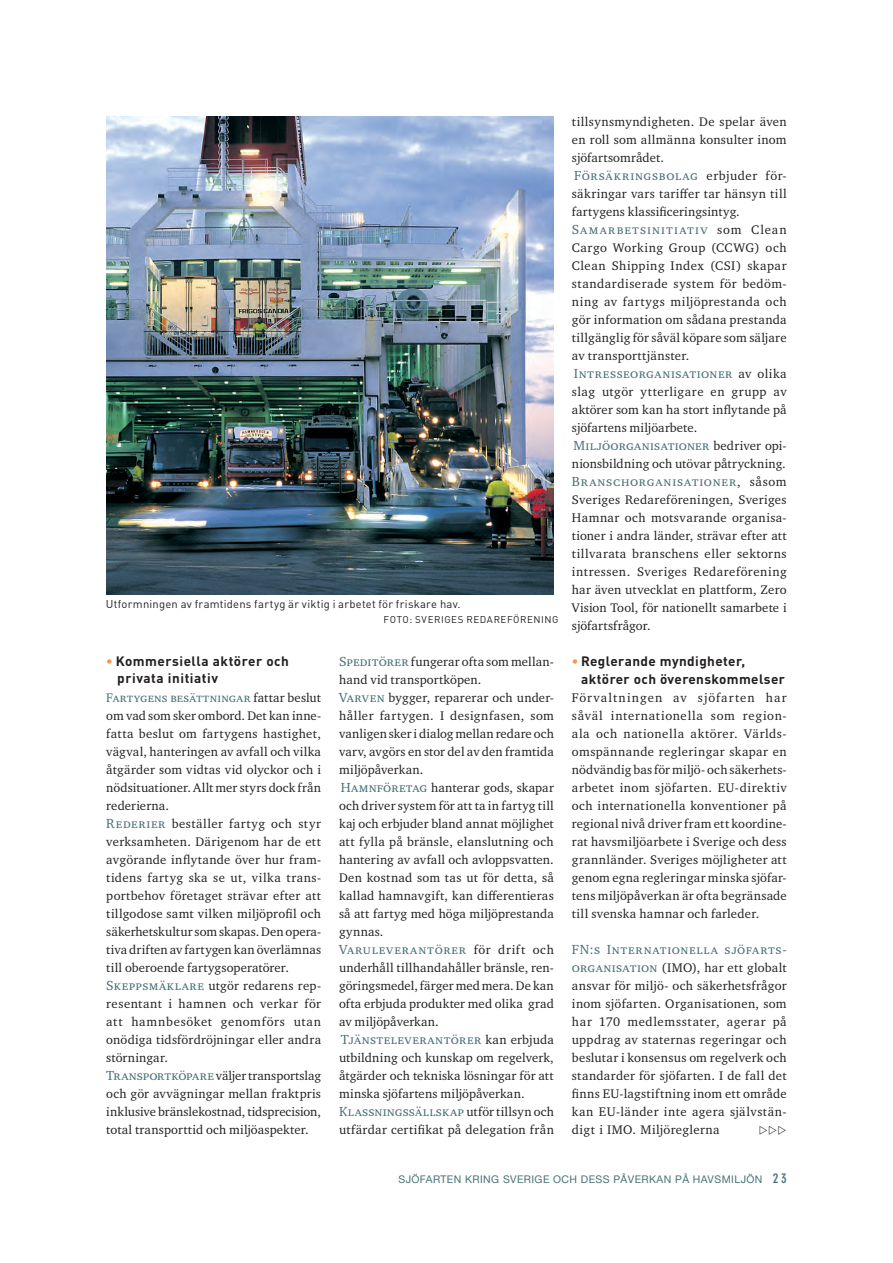
<style>
.page{position:relative;width:893px;height:1263px;background:#fff}
.page>*{position:absolute;margin:0;border:0;box-sizing:border-box;transform-origin:0 0}
.t1{font:13.5px "Charter ITC Std";letter-spacing:.04em;color:#487077}
.t2{font:700 13.5px/17.2px "DIN Pro";letter-spacing:.03em;color:#231f20}
.t3{font:13.5px "Charter ITC Std";letter-spacing:.01em;color:#487077}
.t4{font:13.5px "Charter ITC Std";letter-spacing:.015em;color:#487077}
.t5{font:13.5px "Charter ITC Std";letter-spacing:.08em;color:#487077}
.t6{font:12.75px/18px "Charter ITC Std";letter-spacing:.02em;color:#231f20;text-align:justify}
.t7{font:11.25px "DIN Pro";letter-spacing:.02em;color:#231f20}
.t8{font:10.5px "Helvetica Neue";letter-spacing:.04em;color:#487077}
.t9{font:9.75px "DIN Pro";letter-spacing:.055em;color:#231f20}
.s1{color:#f79447}
.s2{color:#487077}
.s3{font-size:13.5px;color:#487077}
.s4{font-size:12.75px;color:#231f20}
.s5{font-family:"DIN Neuzeit Grotesk Std";font-weight:700;font-stretch:condensed;font-size:13.5px}
</style>
<div class="page">
<img style="left:106px;top:117px;width:448px;height:477px">
<p class="t7" style="left:106px;top:595px;width:356px">Utformningen av framtidens fartyg är viktig i arbetet för friskare hav.</p>
<p class="t9" style="left:384px;top:612px;width:176px">Foto: Sveriges redareförening</p>
<p class="t2" style="left:117px;top:651px;width:173px;text-indent:-11px"><span class="s1">•</span> Kommersiella aktörer och privata initiativ</p>
<p class="t6" style="left:106px;top:688px;width:216px;text-align:left"><span class="s2">Fartygens besättningar</span> fattar beslut om vad som sker ombord. Det kan inne&shy;fatta beslut om fartygens hastighet, vägval, hanteringen av avfall och vilka åtgärder som vidtas vid olyckor och i nödsituationer. Allt mer styrs dock från rederierna.<br><span class="s3">Rederier</span> beställer fartyg och styr verksamheten. Därigenom har de ett avgörande inflytande över hur fram&shy;tidens fartyg ska se ut, vilka trans&shy;portbehov företaget strävar efter att tillgodose samt vilken miljöprofil och säkerhetskultur som skapas. Den opera&shy;tiva driften av fartygen kan överlämnas till oberoende fartygsoperatörer.<br><span class="s3">Skeppsmäklare</span> utgör redarens rep&shy;resentant i hamnen och verkar för att hamnbesöket genomförs utan onödiga tidsfördröjningar eller andra störningar.<br><span class="s3">Transportköpare</span> väljer transportslag och gör avvägningar mellan fraktpris inklusive bränslekostnad, tidsprecision, total transporttid och miljöaspekter.</p>
<p class="t6" style="left:339px;top:652px;width:216px;text-align:left"><span class="s3">Speditörer</span> fungerar ofta som mellan&shy;hand vid transportköpen.<br><span class="s3">Varven</span> bygger, reparerar och under&shy;håller fartygen. I designfasen, som vanligen sker i dialog mellan redare och varv, avgörs en stor del av den framtida miljöpåverkan.<br><span class="s3">Hamnföretag</span> hanterar gods, skapar och driver system för att ta in fartyg till kaj och erbjuder bland annat möjlighet att fylla på bränsle, elanslutning och hantering av avfall och avloppsvatten.<br>Den kostnad som tas ut för detta, så kallad hamnavgift, kan differentieras så att fartyg med höga miljöprestanda gynnas.</p>
<p class="t1" style="left:339px;top:941px;width:216px">Varuleverantörer <span class="s4">för drift och</span></p>
<p class="t6" style="left:339px;top:958px;width:216px">underhåll tillhandahåller bränsle, ren&shy;göringsmedel, färger med mera. De kan ofta erbjuda produkter med olika grad av miljöpåverkan.</p>
<p class="t1" style="left:341px;top:1031px;width:214px">Tjänsteleverantörer <span class="s4">kan erbjuda</span></p>
<p class="t6" style="left:339px;top:1048px;width:216px">utbildning och kunskap om regelverk, åtgärder och tekniska lösningar för att minska sjöfartens miljöpåverkan.</p>
<p class="t3" style="left:339px;top:1103px;width:216px">Klassningssällskap <span class="s4">utför tillsyn och</span></p>
<p class="t6" style="left:339px;top:1120px;width:216px">utfärdar certifikat på delegation från</p>
<p class="t6" style="left:572px;top:112px;width:216px">tillsynsmyndigheten. De spelar även en roll som allmänna konsulter inom sjöfartsområdet.</p>
<p class="t1" style="left:574px;top:167px;width:214px">Försäkringsbolag <span class="s4">erbjuder för-</span></p>
<p class="t6" style="left:572px;top:184px;width:216px">säkringar vars tariffer tar hänsyn till fartygens klassificeringsintyg.</p>
<p class="t5" style="left:572px;top:221px;width:216px">Samarbetsinitiativ <span class="s4">som Clean</span></p>
<p class="t6" style="left:572px;top:238px;width:216px">Cargo Working Group (CCWG) och Clean Shipping Index (CSI) skapar standardiserade system för bedöm&shy;ning av fartygs miljöprestanda och gör information om sådana prestanda tillgänglig för såväl köpare som säljare av transporttjänster.</p>
<p class="t1" style="left:574px;top:365px;width:214px">Intresseorganisationer <span class="s4">av olika</span></p>
<p class="t6" style="left:572px;top:382px;width:217px">slag utgör ytterligare en grupp av aktörer som kan ha stort inflytande på sjöfartens miljöarbete.</p>
<p class="t4" style="left:574px;top:437px;width:215px">Miljöorganisationer <span class="s4">bedriver opi-</span></p>
<p class="t6" style="left:572px;top:454px;width:215px">nionsbildning och utövar påtryckning.</p>
<p class="t1" style="left:572px;top:473px;width:216px">Branschorganisationer<span class="s4">, såsom</span></p>
<p class="t6" style="left:572px;top:490px;width:216px">Sveriges Redareföreningen, Sveriges Hamnar och motsvarande organisa&shy;tioner i andra länder, strävar efter att tillvarata branschens eller sektorns intressen. Sveriges Redareförening har även utvecklat en plattform, Zero Vision Tool, för nationellt samarbete i sjöfartsfrågor.</p>
<p class="t2" style="left:581px;top:651px;width:205px;line-height:18px;text-indent:-9px"><span class="s1">•</span> Reglerande myndigheter, aktörer och överenskommelser</p>
<p class="t6" style="left:572px;top:688px;width:216px">Förvaltningen av sjöfarten har såväl internationella som region&shy;ala och nationella aktörer. Världs&shy;omspännande regleringar skapar en nödvändig bas för miljö- och säkerhets&shy;arbetet inom sjöfarten. EU-direktiv och internationella konventioner på regional nivå driver fram ett koordine&shy;rat havsmiljöarbete i Sverige och dess grannländer. Sveriges möjligheter att genom egna regleringar minska sjöfar&shy;tens miljöpåverkan är ofta begränsade till svenska hamnar och farleder.</p>
<p class="t1" style="left:572px;top:941px;width:216px">FN:s Internationella sjöfarts-</p>
<p class="t6" style="left:572px;top:958px;width:216px"><span class="s3">organisation</span> (IMO), har ett globalt ansvar för miljö- och säkerhetsfrågor inom sjöfarten. Organisationen, som har 170 medlemsstater, agerar på uppdrag av staternas regeringar och beslutar i konsensus om regelverk och standarder för sjöfarten. I de fall det finns EU-lagstiftning inom ett område kan EU-länder inte agera självstän&shy;digt i IMO. Miljöreglerna</p>
<p class="t8" style="left:398px;top:1172px;width:390px">SJÖFARTEN KRING SVERIGE OCH DESS PÅVERKAN PÅ HAVSMILJÖN <span class="s5">2 3</span></p>
</div>
